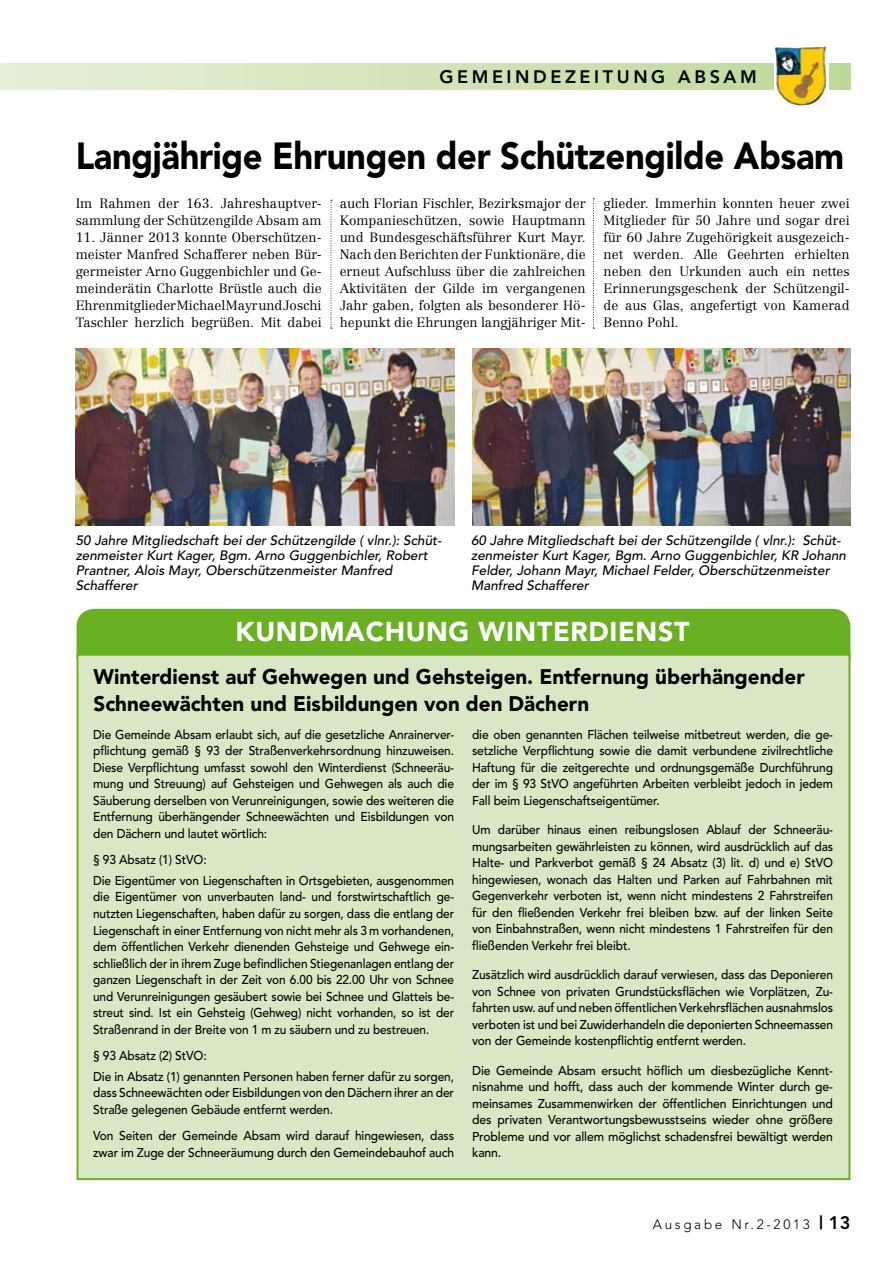
<style>
.page{position:relative;width:893px;height:1263px;background:#fff}
.page>*{position:absolute;margin:0;border:0;box-sizing:border-box;transform-origin:0 0}
.t1{font:900 37.5px "Avenir";letter-spacing:-.01em;color:#000;scale:.92 1}
.t2{font:900 27px "Avenir";letter-spacing:.025em;color:#fff}
.t3{font:900 21px/27px "Avenir";color:#000}
.t4{font:800 18px "Avenir";letter-spacing:.2em;color:#000}
.t5{font:italic 500 13.5px/15px "Avenir";color:#000}
.t6{font:300 13.5px "Avenir";letter-spacing:.2em;color:#000}
.t7{font:300 13.35px/17px "Centennial";color:#000;text-align:justify}
.t8{font:500 12.75px/16.5px "Avenir";letter-spacing:-.01em;color:#000;text-align:justify;scale:.94 1}
.t9{font:500 12.75px/16.5px "Avenir";letter-spacing:-.01em;color:#000;text-align:justify;scale:.93 1}
.t10{font:500 12.75px/16.5px "Avenir";letter-spacing:-.01em;color:#000;text-align:justify;scale:.96 1}
.s1{font-weight:800;font-size:18px}
</style>
<div class="page">
<div style="left:0;top:64px;width:850px;height:25px;background:linear-gradient(to right,#e7f0d9,#bed899)"></div>
<div style="left:774px;top:45px;width:55px;height:65px;background:#fff"></div>
<img style="left:775px;top:45px;width:52px;height:61px">
<img style="left:76px;top:349px;width:378px;height:176px">
<img style="left:472px;top:349px;width:378px;height:176px">
<div style="left:77px;top:609px;width:773px;height:67px;background:#6ab023;border-radius:18px"></div>
<div style="left:77px;top:654px;width:773px;height:526px;background:#d9e8c4;border:2px solid #6ab023"></div>
<svg style="left:593px;top:198px;width:1px;height:131px"></svg>
<svg style="left:331px;top:200px;width:1px;height:129px"></svg>
<h3 class="t4" style="left:440px;top:66px;width:319px">GEMEINDEZEITUNG A BSA M</h3>
<h1 class="t1" style="left:76px;top:133px;width:837px">Langjährige Ehrungen der Schützengilde Absam</h1>
<p class="t7" style="left:76px;top:195px;width:247px">Im Rahmen der 163. Jahreshauptver&shy;sammlung der Schützengilde Absam am</p>
<p class="t7" style="left:76px;top:229px;width:247px">11. Jänner 2013 konnte Oberschützen&shy;meister Manfred Schafferer neben Bür&shy;germeister Arno Guggenbichler und Ge&shy;meinderätin Charlotte Brüstle auch die Ehrenmitglieder Michael Mayr und Joschi Taschler herzlich begrüßen. Mit dabei</p>
<p class="t7" style="left:340px;top:195px;width:247px">auch Florian Fischler, Bezirksmajor der Kompanieschützen, sowie Hauptmann und Bundesgeschäftsführer Kurt Mayr.<br>Nach den Berichten der Funktionäre, die erneut Aufschluss über die zahlreichen Aktivitäten der Gilde im vergangenen Jahr gaben, folgten als besonderer Hö&shy;hepunkt die Ehrungen langjähriger Mit-</p>
<p class="t7" style="left:604px;top:195px;width:247px">glieder. Immerhin konnten heuer zwei Mitglieder für 50 Jahre und sogar drei für 60 Jahre Zugehörigkeit ausgezeich&shy;net werden. Alle Geehrten erhielten neben den Urkunden auch ein nettes Erinnerungsgeschenk der Schützengil&shy;de aus Glas, angefertigt von Kamerad Benno Pohl.</p>
<p class="t5" style="left:76px;top:533px;width:367px">50 Jahre Mitgliedschaft bei der Schützengilde ( vlnr.): Schüt&shy;zenmeister Kurt Kager, Bgm. Arno Guggenbichler, Robert Prantner, Alois Mayr, Oberschützenmeister Manfred Schafferer</p>
<p class="t5" style="left:471px;top:533px;width:376px">60 Jahre Mitgliedschaft bei der Schützengilde ( vlnr.): Schüt&shy;zenmeister Kurt Kager, Bgm. Arno Guggenbichler, KR Johann Felder, Johann Mayr, Michael Felder, Oberschützenmeister Manfred Schafferer</p>
<h2 class="t2" style="left:235px;top:616px;width:455px">kundmachung winterdienst</h2>
<h3 class="t3" style="left:94px;top:663px;width:713px">Winterdienst auf Gehwegen und Gehsteigen. Entfernung überhängender<br>Schneewächten und Eisbildungen von den Dächern</h3>
<p class="t8" style="left:93px;top:726px;width:385px">Die Gemeinde Absam erlaubt sich, auf die gesetzliche Anrainerver&shy;pflichtung gemäß § 93 der Straßenverkehrsordnung hinzuweisen.<br>Diese Verpflichtung umfasst sowohl den Winterdienst (Schneeräu&shy;mung und Streuung) auf Gehsteigen und Gehwegen als auch die Säuberung derselben von Verunreinigungen, sowie des weiteren die Entfernung überhängender Schneewächten und Eisbildungen von den Dächern und lautet wörtlich:</p>
<p class="t8" style="left:93px;top:850px;width:385px;line-height:20.7px">§ 93 Absatz (1) StVO:<br>Die Eigentümer von Liegenschaften in Ortsgebieten, ausgenommen</p>
<p class="t9" style="left:93px;top:889px;width:390px">die Eigentümer von unverbauten land- und forstwirtschaftlich ge&shy;nutzten Liegenschaften, haben dafür zu sorgen, dass die entlang der Liegenschaft in einer Entfernung von nicht mehr als 3 m vorhandenen, dem öffentlichen Verkehr dienenden Gehsteige und Gehwege ein&shy;schließlich der in ihrem Zuge befindlichen Stiegenanlagen entlang der ganzen Liegenschaft in der Zeit von 6.00 bis 22.00 Uhr von Schnee und Verunreinigungen gesäubert sowie bei Schnee und Glatteis be&shy;streut sind. Ist ein Gehsteig (Gehweg) nicht vorhanden, so ist der Straßenrand in der Breite von 1 m zu säubern und zu bestreuen.</p>
<p class="t8" style="left:93px;top:1045px;width:385px;line-height:20.7px">§ 93 Absatz (2) StVO:<br>Die in Absatz (1) genannten Personen haben ferner dafür zu sorgen,</p>
<p class="t8" style="left:93px;top:1085px;width:385px">dass Schneewächten oder Eisbildungen von den Dächern ihrer an der<br>Straße gelegenen Gebäude entfernt werden.</p>
<p class="t8" style="left:93px;top:1128px;width:385px">Von Seiten der Gemeinde Absam wird darauf hingewiesen, dass zwar im Zuge der Schneeräumung durch den Gemeindebauhof auch</p>
<p class="t8" style="left:472px;top:726px;width:385px">die oben genannten Flächen teilweise mitbetreut werden, die ge&shy;setzliche Verpflichtung sowie die damit verbundene zivilrechtliche Haftung für die zeitgerechte und ordnungsgemäße Durchführung der im § 93 StVO angeführten Arbeiten verbleibt jedoch in jedem Fall beim Liegenschaftseigentümer.</p>
<p class="t8" style="left:472px;top:822px;width:385px">Um darüber hinaus einen reibungslosen Ablauf der Schneeräu&shy;mungsarbeiten gewährleisten zu können, wird ausdrücklich auf das Halte- und Parkverbot gemäß § 24 Absatz (3) lit. d) und e) StVO hingewiesen, wonach das Halten und Parken auf Fahrbahnen mit Gegenverkehr verboten ist, wenn nicht mindestens 2 Fahrstreifen für den fließenden Verkehr frei bleiben bzw. auf der linken Seite von Einbahnstraßen, wenn nicht mindestens 1 Fahrstreifen für den fließenden Verkehr frei bleibt.</p>
<p class="t8" style="left:472px;top:967px;width:385px">Zusätzlich wird ausdrücklich darauf verwiesen, dass das Deponieren von Schnee von privaten Grundstücksflächen wie Vorplätzen, Zu&shy;fahrten usw. auf und neben öffentlichen Verkehrsflächen ausnahmslos verboten ist und bei Zuwiderhandeln die deponierten Schneemassen von der Gemeinde kostenpflichtig entfernt werden.</p>
<p class="t10" style="left:472px;top:1062px;width:377px">Die Gemeinde Absam ersucht höflich um diesbezügliche Kennt&shy;nisnahme und hofft, dass auch der kommende Winter durch ge&shy;meinsames Zusammenwirken der öffentlichen Einrichtungen und des privaten Verantwortungsbewusstseins wieder ohne größere Probleme und vor allem möglichst schadensfrei bewältigt werden kann.</p>
<p class="t6" style="left:653px;top:1216px;width:199px">Ausgabe Nr.2-2013 <span class="s1">| 13</span></p>
</div>
